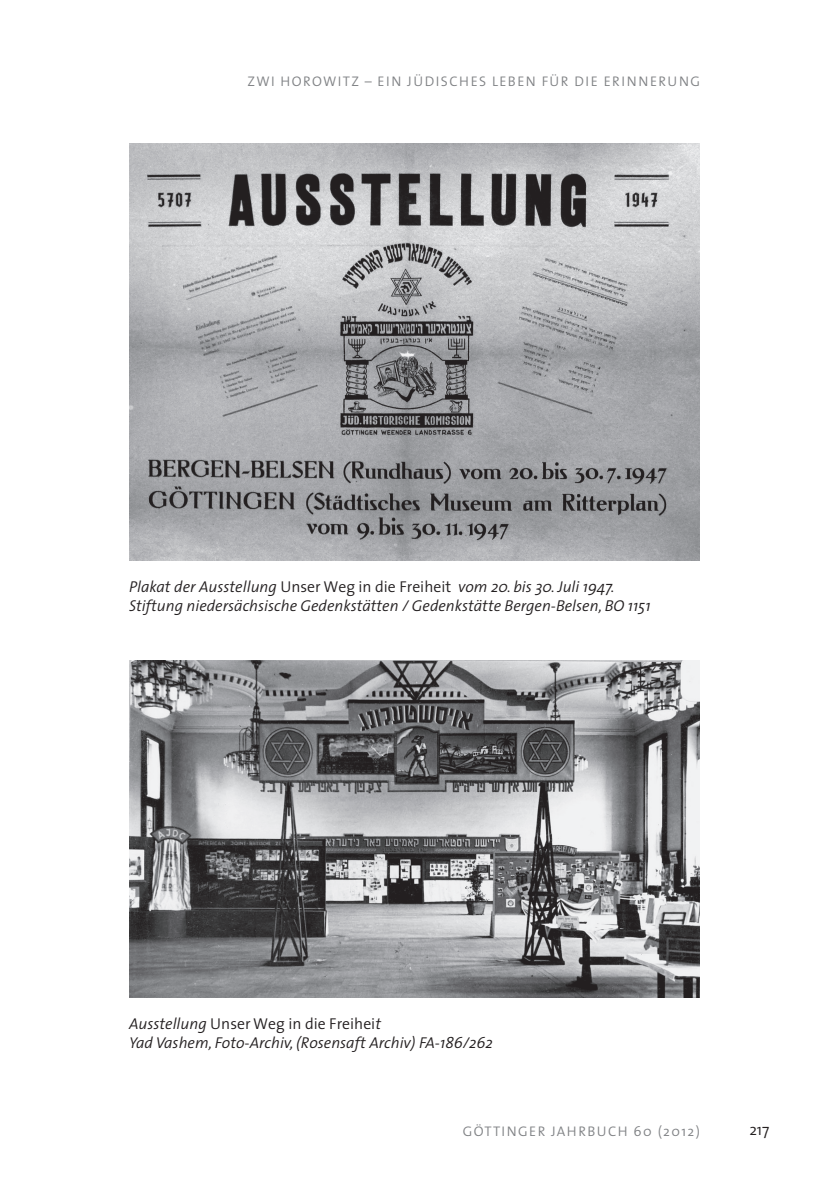
<style>
.page{position:relative;width:834px;height:1191px;background:#fff}
.page>*{position:absolute;margin:0;border:0;box-sizing:border-box;transform-origin:0 0}
.t1{font:italic 300 15.75px/18.9px "The Sans";color:#231f20}
.t2{font:300 15.75px "The Sans";color:#231f20}
.t3{font:300 14px "The Sans";letter-spacing:.1em;color:#808285}
.s1{font-style:normal}
</style>
<div class="page">
<img style="left:129px;top:144px;width:570px;height:417px">
<img style="left:129px;top:660px;width:570px;height:337px">
<p class="t3" style="left:247px;top:70px;width:454px">ZWI HOROWITZ – EIN JÜDISCHES LEBEN FÜR DIE ERINNERUNG</p>
<p class="t1" style="left:129px;top:577px;width:523px">Plakat der Ausstellung <span class="s1">Unser Weg in die Freiheit</span> vom 20. bis 30. Juli 1947.<br>Stiftung niedersächsische Gedenkstätten / Gedenkstätte Bergen-Belsen, BO 1151</p>
<p class="t1" style="left:129px;top:1013px;width:365px">Ausstellung <span class="s1">Unser Weg in die Freihei</span>t<br>Yad Vashem, Foto-Archiv, (Rosensaft Archiv) FA-186/262</p>
<p class="t3" style="left:462px;top:1120px;width:239px">GÖTTINGER JAHRBUCH 60 (2012)</p>
<p class="t2" style="left:749px;top:1117px;width:22px">217</p>
</div>
